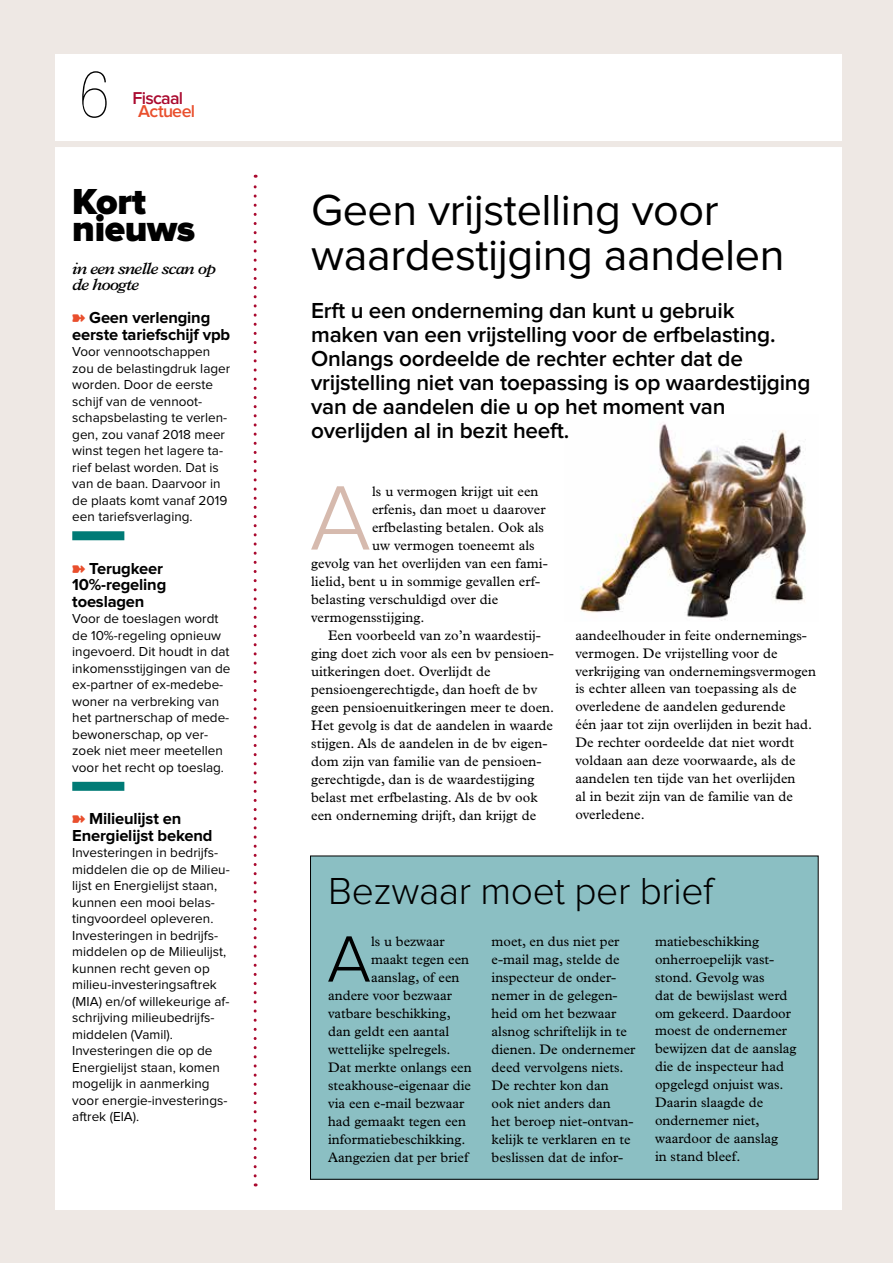
<style>
.page{position:relative;width:893px;height:1263px;background:#eee8e4}
.page>*{position:absolute;margin:0;border:0;box-sizing:border-box;transform-origin:0 0}
.t1{font:300 94.8px "Proxima Nova";color:#d6baae}
.t2{font:300 67.8px "Proxima Nova";color:#000}
.t3{font:100 63px "Glypha LT Std";color:#000}
.t4{font:45px/45px "Proxima Nova";letter-spacing:-.01em;color:#000}
.t5{font:300 39px "Proxima Nova";letter-spacing:-.01em;color:#000}
.t6{font:900 37.5px/27px "Proxima Nova";letter-spacing:-.01em;color:#000}
.t7{font:600 22.5px/24px "Proxima Nova";letter-spacing:-.01em;color:#000}
.t8{font:600 17.85px "Proxima Nova";letter-spacing:-.04em;color:#aa0a2f}
.t9{font:600 17.85px "Proxima Nova";letter-spacing:-.035em;color:#e94f2d}
.t10{font:700 16.5px/16.5px "Proxima Nova";letter-spacing:-.01em;color:#000}
.t11{font:italic 600 16.5px/16.5px "Plantin Std";letter-spacing:-.05em;color:#000}
.t12{font:13.8px/18px "Plantin Std";letter-spacing:.005em;color:#000}
.t13{font:13.5px/16.5px "Proxima Nova";color:#000}
</style>
<div class="page">
<div style="left:55px;top:54px;width:787px;height:1156px;background:#fff"></div>
<div style="left:2px;top:141px;width:891px;height:6px;background:#eee8e4"></div>
<img style="left:580px;top:423px;width:226px;height:198px">
<svg style="left:254px;top:175px;width:3px;height:1001px"></svg>
<div style="left:72px;top:531px;width:52px;height:9px;background:#007b76"></div>
<div style="left:72px;top:782px;width:52px;height:9px;background:#007b76"></div>
<div style="left:310px;top:856px;width:508px;height:323px;background:#8bbfc3"></div>
<h3 class="t3" style="left:79px;top:58px;width:33px">6</h3>
<p class="t8" style="left:133px;top:90px;width:52px">Fiscaal</p>
<p class="t9" style="left:138px;top:103px;width:59px">Actueel</p>
<h3 class="t6" style="left:72px;top:189px;width:125px">Kort nieuws</h3>
<p class="t11" style="left:72px;top:260px;width:145px">in een snelle scan op de hoogte</p>
<p class="t10" style="left:72px;top:310px;width:159px;text-align:center">Geen verlenging eerste tariefschijf vpb</p>
<p class="t13" style="left:72px;top:344px;width:159px">Voor vennootschappen zou de belastingdruk lager worden. Door de eerste schijf van de vennoot&shy;schapsbelasting te verlen&shy;gen, zou vanaf 2018 meer winst tegen het lagere ta&shy;rief belast worden. Dat is van de baan. Daarvoor in de plaats komt vanaf 2019 een tariefsverlaging.</p>
<p class="t10" style="left:72px;top:561px;width:96px;text-indent:17px">Terugkeer<br>10%-regeling toeslagen</p>
<p class="t13" style="left:72px;top:611px;width:160px">Voor de toeslagen wordt de 10%-regeling opnieuw ingevoerd. Dit houdt in dat inkomensstijgingen van de ex-partner of ex-medebe&shy;woner na verbreking van het partnerschap of mede&shy;bewonerschap, op ver&shy;zoek niet meer meetellen voor het recht op toeslag.</p>
<p class="t10" style="left:72px;top:811px;width:142px;text-indent:17px">Milieulijst en<br>Energielijst bekend</p>
<p class="t13" style="left:72px;top:845px;width:159px">Investeringen in bedrijfs&shy;middelen die op de Milieu&shy;lijst en Energielijst staan, kunnen een mooi belas&shy;tingvoordeel opleveren.<br>Investeringen in bedrijfs&shy;middelen op de Milieulijst, kunnen recht geven op milieu-investeringsaftrek (MIA) en/of willekeurige af&shy;schrijving milieubedrijfs&shy;middelen (Vamil).<br>Investeringen die op de<br>Energielijst staan, komen mogelijk in aanmerking voor energie-investerings&shy;aftrek (EIA).</p>
<h3 class="t4" style="left:311px;top:189px;width:475px">Geen vrijstelling voor waardestijging aandelen</h3>
<p class="t7" style="left:311px;top:300px;width:501px">Erft u een onderneming dan kunt u gebruik<br>maken van een vrijstelling voor de erfbelasting.<br>Onlangs oordeelde de rechter echter dat de vrijstelling niet van toepassing is op waardestijging van de aandelen die u op het moment van overlijden al in bezit heeft.</p>
<h1 class="t1" style="left:310px;top:475px;width:63px">A</h1>
<p class="t12" style="left:372px;top:482px;width:168px">ls u vermogen krijgt uit een</p>
<p class="t12" style="left:372px;top:500px;width:175px">erfenis, dan moet u daarover</p>
<p class="t12" style="left:372px;top:518px;width:174px">erfbelasting betalen. Ook als</p>
<p class="t12" style="left:372px;top:536px;width:164px">uw vermogen toeneemt als</p>
<p class="t12" style="left:311px;top:554px;width:238px">gevolg van het overlijden van een fami-</p>
<p class="t12" style="left:311px;top:572px;width:231px">lielid, bent u in sommige gevallen erf-</p>
<p class="t12" style="left:311px;top:590px;width:189px">belasting verschuldigd over die</p>
<p class="t12" style="left:311px;top:608px;width:115px">vermogensstijging.</p>
<p class="t12" style="left:328px;top:626px;width:214px">Een voorbeeld van zo’n waardestij-</p>
<p class="t12" style="left:311px;top:644px;width:244px">ging doet zich voor als een bv pensioen-</p>
<p class="t12" style="left:311px;top:662px;width:181px">uitkeringen doet. Overlijdt de</p>
<p class="t12" style="left:311px;top:680px;width:228px">pensioengerechtigde, dan hoeft de bv</p>
<p class="t12" style="left:311px;top:698px;width:245px">geen pensioenuitkeringen meer te doen.</p>
<p class="t12" style="left:311px;top:716px;width:243px">Het gevolg is dat de aandelen in waarde</p>
<p class="t12" style="left:311px;top:734px;width:238px">stijgen. Als de aandelen in de bv eigen-</p>
<p class="t12" style="left:311px;top:752px;width:232px">dom zijn van familie van de pensioen-</p>
<p class="t12" style="left:311px;top:770px;width:225px">gerechtigde, dan is de waardestijging</p>
<p class="t12" style="left:311px;top:788px;width:228px">belast met erfbelasting. Als de bv ook</p>
<p class="t12" style="left:311px;top:806px;width:227px">een onderneming drijft, dan krijgt de</p>
<p class="t12" style="left:575px;top:626px;width:242px">aandeelhouder in feite ondernemings&shy;vermogen. De vrijstelling voor de verkrijging van ondernemingsvermogen is echter alleen van toepassing als de overledene de aandelen gedurende<br>één jaar tot zijn overlijden in bezit had.<br>De rechter oordeelde dat niet wordt voldaan aan deze voorwaarde, als de aandelen ten tijde van het overlijden<br>al in bezit zijn van de familie van de overledene.</p>
<h3 class="t5" style="left:328px;top:873px;width:387px">Bezwaar moet per brief</h3>
<h2 class="t2" style="left:327px;top:928px;width:45px">A</h2>
<p class="t12" style="left:371px;top:932px;width:75px">ls u bezwaar</p>
<p class="t12" style="left:492px;top:932px;width:145px">moet, en dus niet per e-mail mag, stelde de inspecteur de onder&shy;nemer in de gelegen&shy;heid om het bezwaar alsnog schriftelijk in te dienen. De ondernemer deed vervolgens niets.<br>De rechter kon dan<br>ook niet anders dan<br>het beroep niet-ontvan&shy;kelijk te verklaren en te beslissen dat de infor-</p>
<p class="t12" style="left:655px;top:932px;width:143px">matiebeschikking onherroepelijk vast&shy;stond. Gevolg was<br>dat de bewijslast werd om gekeerd. Daardoor moest de ondernemer bewijzen dat de aanslag die de inspecteur had opgelegd onjuist was.<br>Daarin slaagde de ondernemer niet, waardoor de aanslag<br>in stand bleef.</p>
<p class="t12" style="left:371px;top:950px;width:100px">maakt tegen een</p>
<p class="t12" style="left:371px;top:968px;width:90px">aanslag, of een</p>
<p class="t12" style="left:328px;top:986px;width:125px">andere voor bezwaar</p>
<p class="t12" style="left:328px;top:1004px;width:124px">vatbare beschikking,</p>
<p class="t12" style="left:328px;top:1022px;width:123px">dan geldt een aantal</p>
<p class="t12" style="left:328px;top:1040px;width:124px">wettelijke spelregels.</p>
<p class="t12" style="left:328px;top:1058px;width:145px">Dat merkte onlangs een</p>
<p class="t12" style="left:328px;top:1076px;width:144px">steakhouse-eigenaar die</p>
<p class="t12" style="left:328px;top:1094px;width:138px">via een e-mail bezwaar</p>
<p class="t12" style="left:328px;top:1112px;width:139px">had gemaakt tegen een</p>
<p class="t12" style="left:328px;top:1130px;width:139px">informatiebeschikking.</p>
<p class="t12" style="left:328px;top:1148px;width:142px">Aangezien dat per brief</p>
</div>
